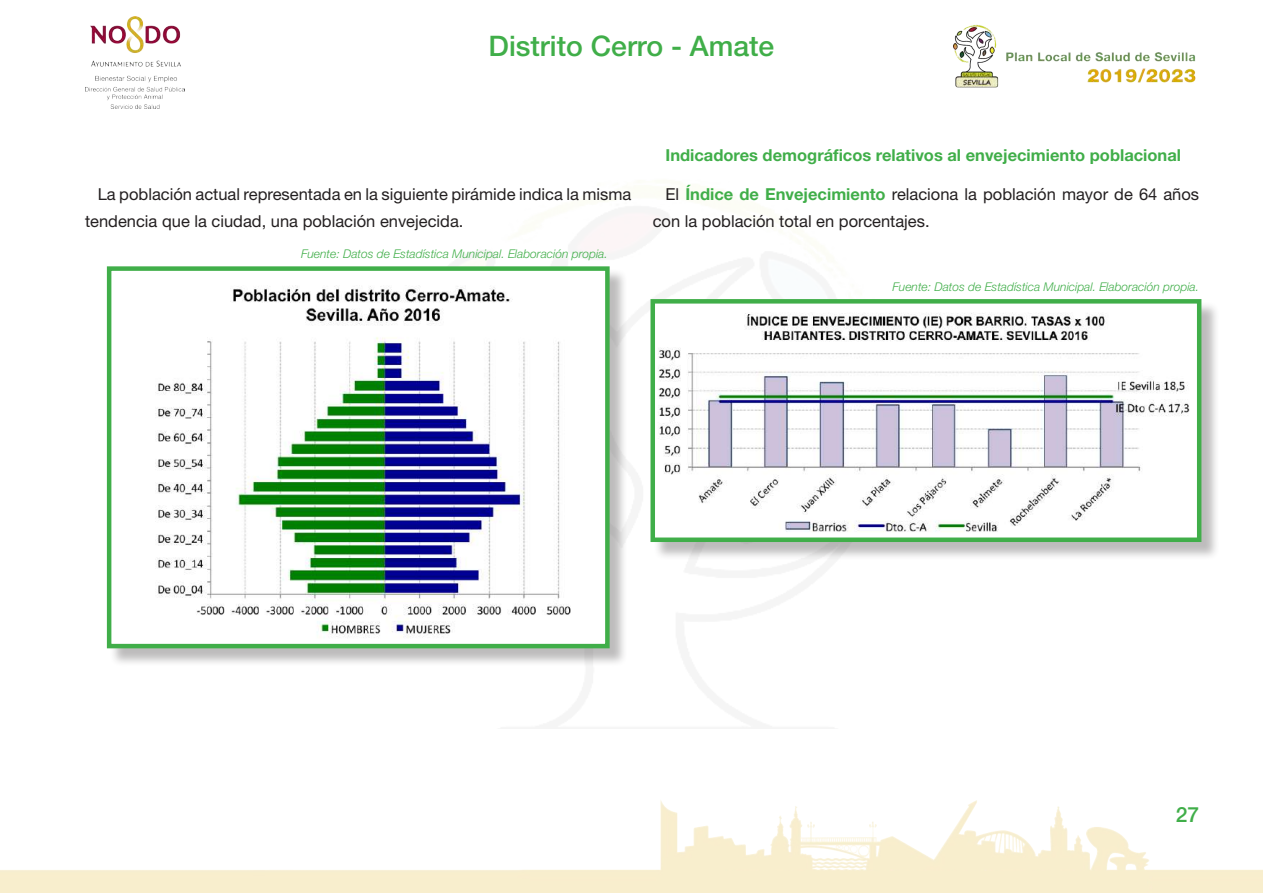
<style>
.page{position:relative;width:1263px;height:893px;background:#fff}
.page>*{position:absolute;margin:0;border:0;box-sizing:border-box;transform-origin:0 0}
.t1{font:500 28.35px "Helvetica Neue LT Std";color:#40ae49}
.t2{font:500 21px "Helvetica Neue LT Std";color:#40ae49}
.t3{font:16.5px/27px "Helvetica Neue LT Std";color:#231f20}
.t4{font:700 16.5px "Helvetica Neue LT Std";color:#40ae49}
.t5{font:italic 300 12px "Helvetica Neue LT Std";color:#40ae49}
.s1{font-weight:700;color:#40ae49}
</style>
<div class="page">
<img style="left:0;top:800px;width:1263px;height:93px">
<div style="left:722px;top:871px;width:424px;height:22px;background:#f8eecd"></div>
<img style="left:953px;top:24px;width:243px;height:64px">
<img style="left:85px;top:16px;width:100px;height:92px">
<div style="left:109px;top:269px;width:519px;height:398px;background:#231f20;opacity:.3"></div>
<img style="left:112px;top:271px;width:493px;height:372px">
<div style="left:107px;top:266px;width:503px;height:382px;border:4px solid #40ae49"></div>
<div style="left:653px;top:301px;width:567px;height:260px;background:#231f20;opacity:.3"></div>
<img style="left:655px;top:304px;width:541px;height:233px">
<div style="left:650px;top:299px;width:551px;height:243px;border:4px solid #40ae49"></div>
<h1 class="t1" style="left:489px;top:29px;width:287px">Distrito Cerro - Amate</h1>
<p class="t3" style="left:85px;top:181px;width:548px;text-indent:13px">La población actual representada en la siguiente pirámide indica la misma tendencia que la ciudad, una población envejecida.</p>
<p class="t5" style="left:301px;top:246px;width:308px">Fuente: Datos de Estadística Municipal. Elaboración propia.</p>
<p class="t4" style="left:665px;top:145px;width:517px">Indicadores demográficos relativos al envejecimiento poblacional</p>
<p class="t3" style="left:653px;top:181px;width:548px;text-indent:13px">El <span class="s1">Índice de Envejecimiento</span> relaciona la población mayor de 64 años con la población total en porcentajes.</p>
<p class="t5" style="left:892px;top:279px;width:308px">Fuente: Datos de Estadística Municipal. Elaboración propia.</p>
<p class="t2" style="left:1176px;top:802px;width:25px">27</p>
</div>
